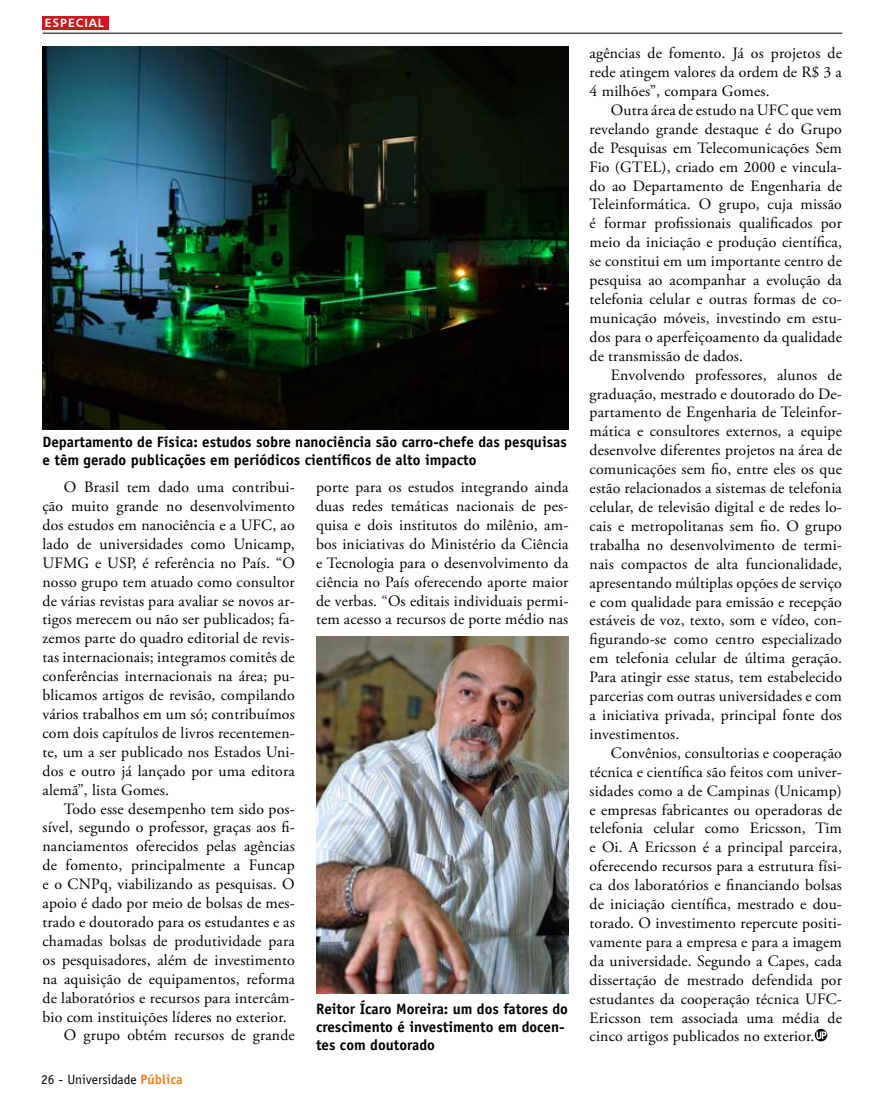
<style>
.page{position:relative;width:893px;height:1106px;background:#fff}
.page>*{position:absolute;margin:0;border:0;box-sizing:border-box;transform-origin:0 0}
.t1{font:15.75px/18.9px "Adobe Garamond Pro";letter-spacing:.01em;color:#000;text-align:justify}
.t2{font:700 15px/18px "Officina Sans";color:#000}
.t3{font:13.5px "Officina Sans";color:#000}
.t4{font:12px "Humanist 777 BT Bold B";letter-spacing:.075em;color:#fff}
.s1{font-weight:700;color:#f58220}
.s2{color:#505}
</style>
<div class="page">
<div style="left:43px;top:16px;width:66px;height:14px;background:#ce181f"></div>
<hr style="left:43px;top:33px;width:799px;height:1px;background:#000">
<img style="left:316px;top:636px;width:252px;height:357px">
<svg style="left:815px;top:1028px;width:12px;height:13px"></svg>
<svg style="left:816px;top:1031px;width:10px;height:8px"></svg>
<img style="left:43px;top:47px;width:525px;height:382px">
<p class="t4" style="left:45px;top:16px;width:60px">ESPECIAL</p>
<p class="t2" style="left:43px;top:432px;width:526px">Departamento de Física: estudos sobre nanociência são carro-chefe das pesquisas e têm gerado publicações em periódicos científicos de alto impacto</p>
<p class="t1" style="left:43px;top:478px;width:254px;text-indent:21px">O Brasil tem dado uma contribui&shy;ção muito grande no desenvolvimento dos estudos em nanociência e a UFC, ao lado de universidades como Unicamp, UFMG e USP, é referência no País. “O nosso grupo tem atuado como consultor de várias revistas para avaliar se novos ar&shy;tigos merecem ou não ser publicados; fa&shy;zemos parte do quadro editorial de revis&shy;tas internacionais; integramos comitês de conferências internacionais na área; pu&shy;blicamos artigos de revisão, compilando vários trabalhos em um só; contribuímos com dois capítulos de livros recentemen&shy;te, um a ser publicado nos Estados Uni&shy;dos e outro já lançado por uma editora alemã”, lista Gomes.</p>
<p class="t1" style="left:64px;top:799px;width:233px">Todo esse desempenho tem sido pos-</p>
<p class="t1" style="left:43px;top:818px;width:254px">sível, segundo o professor, graças aos fi-</p>
<p class="t1" style="left:43px;top:837px;width:254px">nanciamentos oferecidos pelas agências</p>
<p class="t1" style="left:43px;top:856px;width:254px">de fomento, principalmente a Funcap</p>
<p class="t1" style="left:43px;top:875px;width:254px">e o CNPq, viabilizando as pesquisas. O</p>
<p class="t1" style="left:43px;top:894px;width:254px">apoio é dado por meio de bolsas de mes-</p>
<p class="t1" style="left:43px;top:913px;width:254px">trado e doutorado para os estudantes e as</p>
<p class="t1" style="left:43px;top:932px;width:254px">chamadas bolsas de produtividade para</p>
<p class="t1" style="left:43px;top:951px;width:254px">os pesquisadores, além de investimento</p>
<p class="t1" style="left:43px;top:969px;width:254px">na aquisição de equipamentos, reforma</p>
<p class="t1" style="left:43px;top:988px;width:254px">de laboratórios e recursos para intercâm-</p>
<p class="t1" style="left:43px;top:1007px;width:246px">bio com instituições líderes no exterior.</p>
<p class="t1" style="left:64px;top:1026px;width:233px">O grupo obtém recursos de grande</p>
<p class="t3" style="left:41px;top:1071px;width:143px">26 - Universidade <span class="s1">Pública</span></p>
<p class="t1" style="left:316px;top:478px;width:254px">porte para os estudos integrando ainda duas redes temáticas nacionais de pes&shy;quisa e dois institutos do milênio, am&shy;bos iniciativas do Ministério da Ciência e Tecnologia para o desenvolvimento da ciência no País oferecendo aporte maior de verbas. <span class="s2">“</span>Os editais individuais permi&shy;tem acesso a recursos de porte médio nas</p>
<p class="t2" style="left:316px;top:999px;width:254px">Reitor Ícaro Moreira: um dos fatores do crescimento é investimento em docen&shy;tes com doutorado</p>
<p class="t1" style="left:590px;top:44px;width:254px">agências de fomento. Já os projetos de rede atingem valores da ordem de R$ 3 a 4 milhões”, compara Gomes.</p>
<p class="t1" style="left:590px;top:101px;width:254px;text-indent:21px">Outra área de estudo na UFC que vem revelando grande destaque é do Grupo de Pesquisas em Telecomunicações Sem Fio (Gtel), criado em 2000 e vincula&shy;do ao Departamento de Engenharia de Teleinformática. O grupo, cuja missão é formar profissionais qualificados por meio da iniciação e produção científica, se constitui em um importante centro de pesquisa ao acompanhar a evolução da telefonia celular e outras formas de co&shy;municação móveis, investindo em estu&shy;dos para o aperfeiçoamento da qualidade de transmissão de dados.</p>
<p class="t1" style="left:590px;top:366px;width:254px;text-indent:21px">Envolvendo professores, alunos de graduação, mestrado e doutorado do De&shy;partamento de Engenharia de Teleinfor&shy;mática e consultores externos, a equipe desenvolve diferentes projetos na área de comunicações sem fio, entre eles os que estão relacionados a sistemas de telefonia celular, de televisão digital e de redes lo&shy;cais e metropolitanas sem fio. O grupo trabalha no desenvolvimento de termi&shy;nais compactos de alta funcionalidade, apresentando múltiplas opções de serviço e com qualidade para emissão e recepção estáveis de voz, texto, som e vídeo, con&shy;figurando-se como centro especializado em telefonia celular de última geração.<br>Para atingir esse status, tem estabelecido parcerias com outras universidades e com a iniciativa privada, principal fonte dos investimentos.</p>
<p class="t1" style="left:590px;top:744px;width:254px;text-indent:21px">Convênios, consultorias e cooperação técnica e científica são feitos com univer&shy;sidades como a de Campinas (Unicamp) e empresas fabricantes ou operadoras de telefonia celular como Ericsson, Tim e Oi. A Ericsson é a principal parceira, oferecendo recursos para a estrutura físi&shy;ca dos laboratórios e financiando bolsas de iniciação científica, mestrado e dou&shy;torado. O investimento repercute positi&shy;vamente para a empresa e para a imagem da universidade. Segundo a Capes, cada dissertação de mestrado defendida por estudantes da cooperação técnica UFC-Ericsson tem associada uma média de cinco artigos publicados no exterior.</p>
</div>
